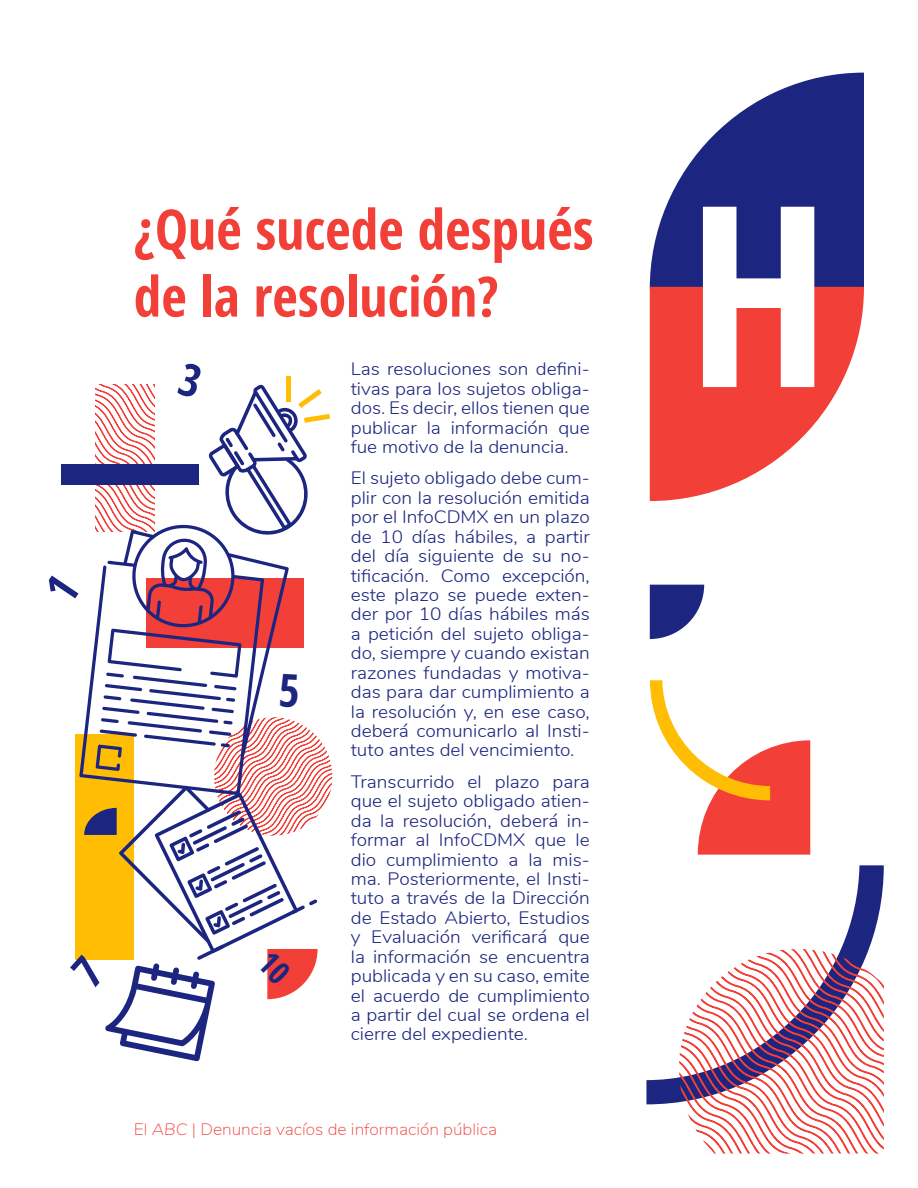
<style>
.page{position:relative;width:918px;height:1188px;background:#fff}
.page>*{position:absolute;margin:0;border:0;box-sizing:border-box;transform-origin:0 0}
.t1{font:700 252.6px "Open Sans Condensed";color:#fff}
.t2{font:700 55.65px/67.1px "Open Sans Condensed";color:#f24038}
.t3{font:300 18px/19.5px "Nunito";color:#1c2680;text-align:justify;scale:1.06 1}
.t4{font:200 16.5px "Nunito";color:#f24038;scale:1.06 1}
.s1{font-style:italic}
</style>
<div class="page">
<svg style="left:650px;top:73px;width:214px;height:214px;fill:#1c2680"></svg>
<svg style="left:650px;top:287px;width:214px;height:214px;fill:#f24038"></svg>
<svg style="left:646px;top:865px;width:238px;height:239px"></svg>
<svg style="left:679px;top:949px;width:205px;height:204px"></svg>
<svg style="left:650px;top:585px;width:54px;height:54px"></svg>
<svg style="left:650px;top:680px;width:160px;height:175px"></svg>
<svg style="left:61px;top:376px;width:271px;height:685px"></svg>
<p class="t2" style="left:134px;top:195px;width:461px">¿Qué sucede después de la resolución?</p>
<p class="t3" style="left:351px;top:358px;width:227px">Las resoluciones son defini&shy;tivas para los sujetos obliga&shy;dos. Es decir, ellos tienen que publicar la información que fue motivo de la denuncia.</p>
<p class="t3" style="left:351px;top:467px;width:227px">El sujeto obligado debe cum&shy;plir con la resolución emitida por el InfoCDMX en un plazo de 10 días hábiles, a partir del día siguiente de su no&shy;tificación. Como excepción, este plazo se puede exten&shy;der por 10 días hábiles más a petición del sujeto obliga&shy;do, siempre y cuando existan razones fundadas y motiva&shy;das para dar cumplimiento a la resolución y, en ese caso, deberá comunicarlo al Insti&shy;tuto antes del vencimiento.</p>
<p class="t3" style="left:351px;top:771px;width:227px">Transcurrido el plazo para que el sujeto obligado atien&shy;da la resolución, deberá in&shy;formar al InfoCDMX que le dio cumplimiento a la mis&shy;ma. Posteriormente, el Insti&shy;tuto a través de la Dirección de Estado Abierto, Estudios y Evaluación verificará que la información se encuentra publicada y en su caso, emite el acuerdo de cumplimiento a partir del cual se ordena el cierre del expediente.</p>
<p class="t4" style="left:134px;top:1117px;width:344px">El <span class="s1">ABC</span> | Denuncia vacíos de información pública</p>
<p class="t1" style="left:687px;top:119px;width:145px">H</p>
</div>
